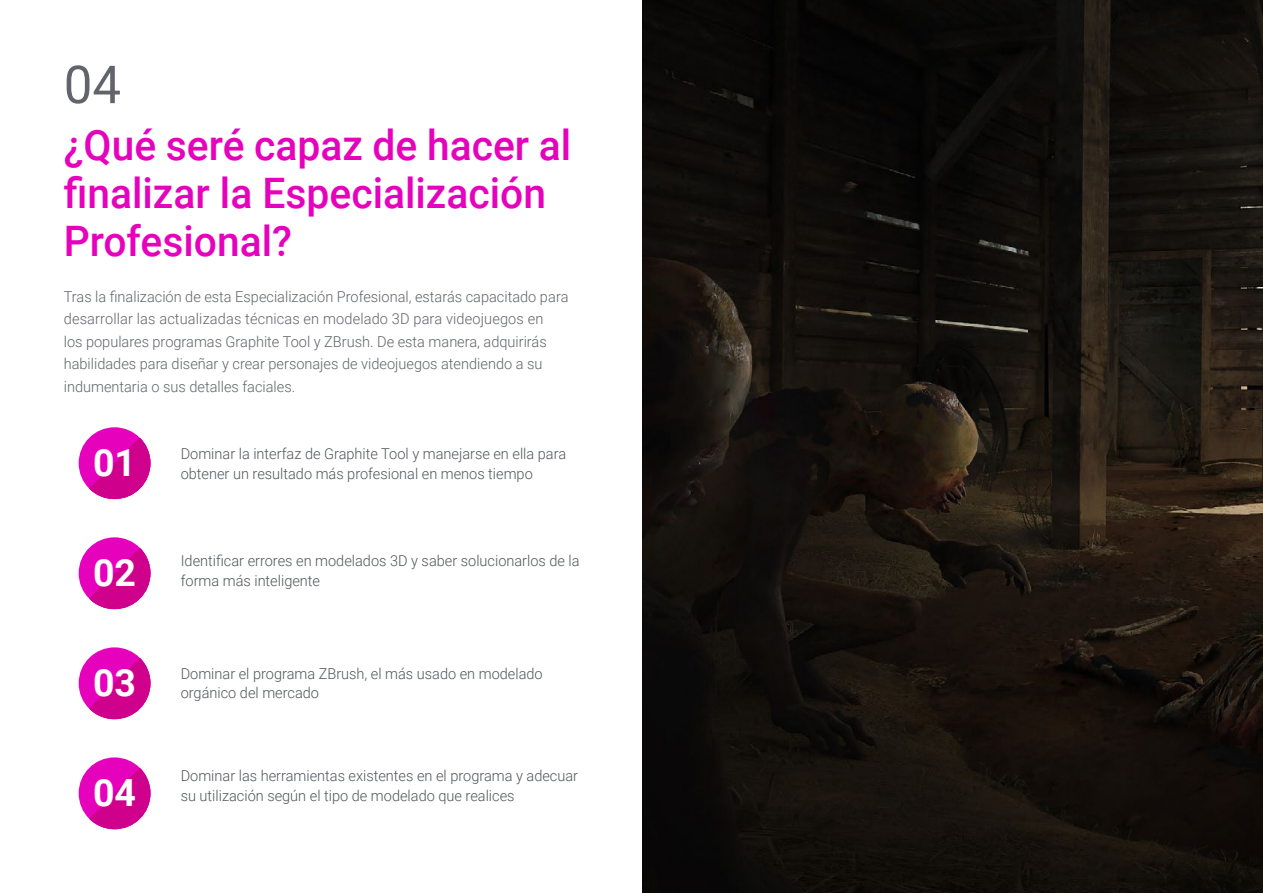
<style>
.page{position:relative;width:1263px;height:893px;background:#fff}
.page>*{position:absolute;margin:0;border:0;box-sizing:border-box;transform-origin:0 0}
.t1{font:52.5px "Roboto";color:#61646a}
.t2{font:500 42px/48px "Roboto";color:#e602bd}
.t3{font:700 37.5px "Roboto";color:#fff}
.t4{font:300 15px/19.5px "Roboto";color:#52555b}
.t5{font:300 15px/22.5px "Roboto";color:#61646a}
</style>
<div class="page">
<img style="left:642px;top:0;width:621px;height:893px">
<div style="left:79px;top:537px;width:71px;height:72px;background:#e602bd;border-radius:50%"></div>
<svg style="left:89px;top:548px;width:61px;height:61px"></svg>
<div style="left:79px;top:757px;width:71px;height:72px;background:#e602bd;border-radius:50%"></div>
<svg style="left:89px;top:768px;width:61px;height:61px"></svg>
<div style="left:79px;top:647px;width:71px;height:72px;background:#e602bd;border-radius:50%"></div>
<svg style="left:89px;top:658px;width:61px;height:61px"></svg>
<div style="left:79px;top:427px;width:71px;height:72px;background:#e602bd;border-radius:50%"></div>
<svg style="left:89px;top:438px;width:61px;height:61px"></svg>
<h1 class="t1" style="left:64px;top:48px;width:59px">04</h1>
<h2 class="t2" style="left:64px;top:119px;width:509px">¿Qué seré capaz de hacer al finalizar la Especialización<br>Profesional?</h2>
<p class="t5" style="left:64px;top:285px;width:506px">Tras la finalización de esta Especialización Profesional, estarás capacitado para desarrollar las actualizadas técnicas en modelado 3D para videojuegos en<br>los populares programas Graphite Tool y ZBrush. De esta manera, adquirirás habilidades para diseñar y crear personajes de videojuegos atendiendo a su indumentaria o sus detalles faciales.</p>
<h3 class="t3" style="left:93px;top:436px;width:45px">01</h3>
<p class="t4" style="left:181px;top:443px;width:387px">Dominar la interfaz de Graphite Tool y manejarse en ella para</p>
<p class="t4" style="left:181px;top:463px;width:354px">obtener un resultado más profesional en menos tiempo</p>
<h3 class="t3" style="left:93px;top:546px;width:45px">02</h3>
<p class="t4" style="left:181px;top:550px;width:400px">Identificar errores en modelados 3D y saber solucionarlos de la forma más inteligente</p>
<h3 class="t3" style="left:93px;top:656px;width:45px">03</h3>
<p class="t4" style="left:181px;top:663px;width:364px">Dominar el programa ZBrush, el más usado en modelado orgánico del mercado</p>
<h3 class="t3" style="left:93px;top:766px;width:45px">04</h3>
<p class="t4" style="left:181px;top:766px;width:399px">Dominar las herramientas existentes en el programa y adecuar su utilización según el tipo de modelado que realices</p>
</div>
